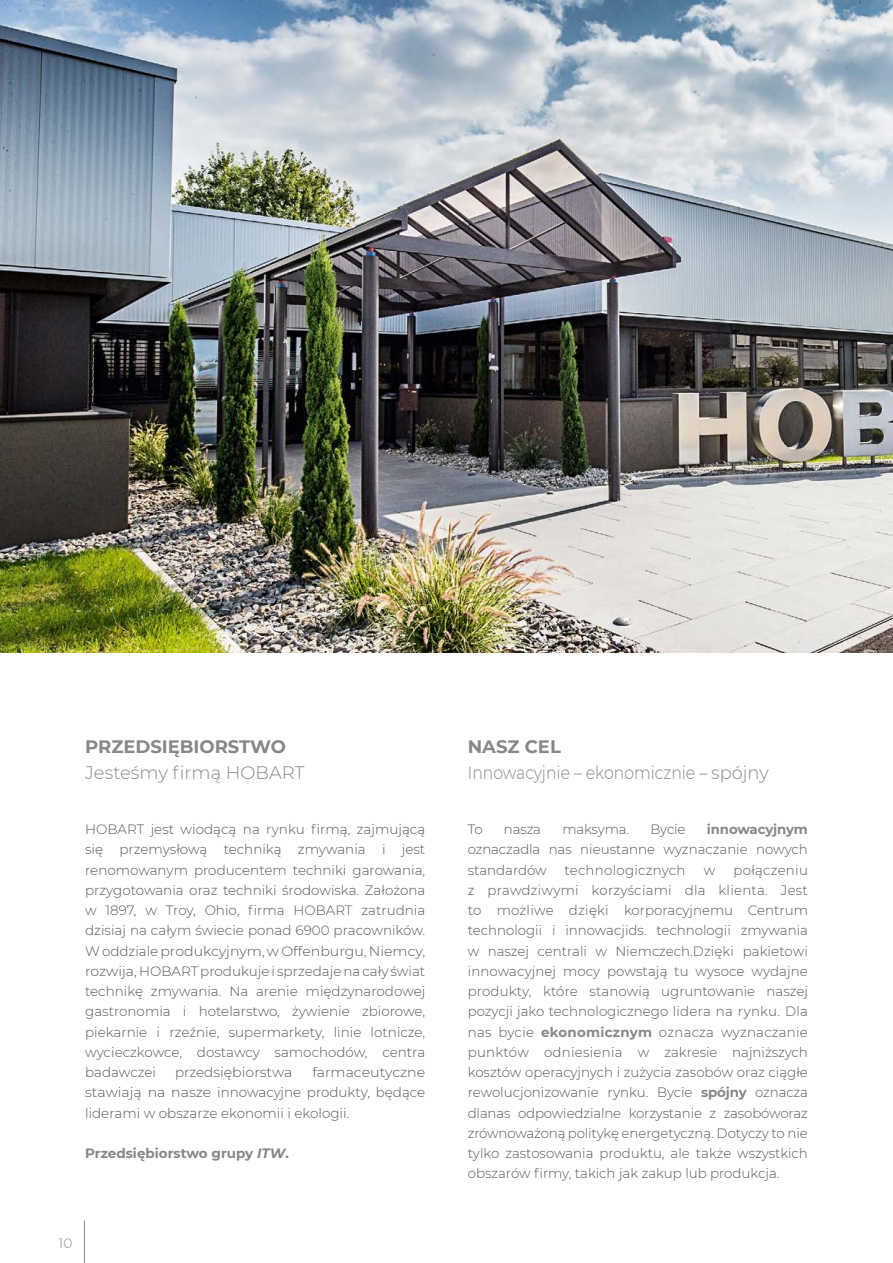
<style>
.page{position:relative;width:893px;height:1263px;background:#fff}
.page>*{position:absolute;margin:0;border:0;box-sizing:border-box;transform-origin:0 0}
.t1{font:300 18px "Montserrat";color:#878786;scale:.87 1}
.t2{font:700 18px "Montserrat";color:#878786}
.t3{font:300 18px "Montserrat";color:#878786}
.t4{font:300 13.5px/20.2px "Montserrat";color:#565656;text-align:justify}
.t5{font:300 13.5px/20.2px "Montserrat";color:#565656;text-align:justify;scale:1.05 1}
.t6{font:700 13.5px "Montserrat";letter-spacing:-.005em;color:#878786}
.t7{font:300 13.5px "Montserrat";letter-spacing:.02em;color:#565656}
.t8{font:300 13.5px "Montserrat";color:#878786}
.s1{font-style:italic}
.s2{font-weight:700;color:#878786}
</style>
<div class="page">
<hr style="left:84px;top:1220px;width:1px;height:43px;background:#878786">
<img style="left:0;top:0;width:893px;height:652px">
<img style="left:892px;top:0;width:1px;height:238px">
<h1 class="t2" style="left:85px;top:734px;width:202px">PRZEDSIĘBIORSTWO</h1>
<h1 class="t3" style="left:85px;top:760px;width:221px">Jesteśmy firmą HOBART</h1>
<p class="t4" style="left:85px;top:819px;width:342px">HOBART jest wiodącą na rynku firmą, zajmującą się przemysłową techniką zmywania i jest renomowanym producentem techniki garowania, przygotowania oraz techniki środowiska. Założona w 1897, w Troy, Ohio, firma HOBART zatrudnia dzisiaj na całym świecie ponad 6900 pracowników.<br>W oddziale produkcyjnym, w Offenburgu, Niemcy, rozwija, HOBART produkuje i sprzedaje na cały świat technikę zmywania. Na arenie międzynarodowej gastronomia i hotelarstwo, żywienie zbiorowe, piekarnie i rzeźnie, supermarkety, linie lotnicze, wycieczkowce, dostawcy samochodów, centra badawczei</p>
<p class="t5" style="left:85px;top:1062px;width:325px;text-indent:227px">farmaceutyczne stawiają na nasze innowacyjne produkty, będące liderami w obszarze ekonomii i ekologii.</p>
<p class="t6" style="left:85px;top:1144px;width:205px">Przedsiębiorstwo grupy <span class="s1">ITW</span>.</p>
<p class="t4" style="left:175px;top:1062px;width:119px">przedsiębiorstwa</p>
<p class="t8" style="left:59px;top:1234px;width:15px">10</p>
<h1 class="t2" style="left:468px;top:734px;width:95px">NASZ CEL</h1>
<h1 class="t1" style="left:468px;top:760px;width:347px">Innowacyjnie – ekonomicznie – spójny</h1>
<p class="t4" style="left:468px;top:819px;width:16px">To</p>
<p class="t4" style="left:504px;top:819px;width:39px">nasza</p>
<p class="t4" style="left:562px;top:819px;width:68px">maksyma.</p>
<p class="t4" style="left:650px;top:819px;width:37px">Bycie</p>
<p class="t6" style="left:707px;top:820px;width:103px">innowacyjnym</p>
<p class="t4" style="left:468px;top:839px;width:342px">oznaczadla nas nieustanne wyznaczanie nowych standardów</p>
<p class="t4" style="left:468px;top:859px;width:342px;text-indent:266px">połączeniu z prawdziwymi korzyściami dla klienta. Jest to możliwe dzięki korporacyjnemu Centrum technologii i innowacjids. technologii zmywania w naszej centrali w Niemczech.Dzięki pakietowi innowacyjnej mocy powstają tu wysoce wydajne produkty, które stanowią ugruntowanie naszej pozycji jako technologicznego lidera na rynku. Dla nas bycie <span class="s2">ekonomicznym</span> oznacza wyznaczanie punktów odniesienia w zakresie najniższych kosztów operacyjnych i zużycia zasobów oraz ciągłe rewolucjonizowanie rynku. Bycie <span class="s2">spójny</span> oznacza dlanas odpowiedzialne korzystanie z zasobóworaz zrównoważoną politykę energetyczną. Dotyczy to nie tylko zastosowania produktu, ale także wszystkich obszarów firmy, takich jak zakup lub produkcja.</p>
<p class="t7" style="left:564px;top:861px;width:123px">technologicznych</p>
<p class="t4" style="left:704px;top:859px;width:13px">w</p>
</div>
